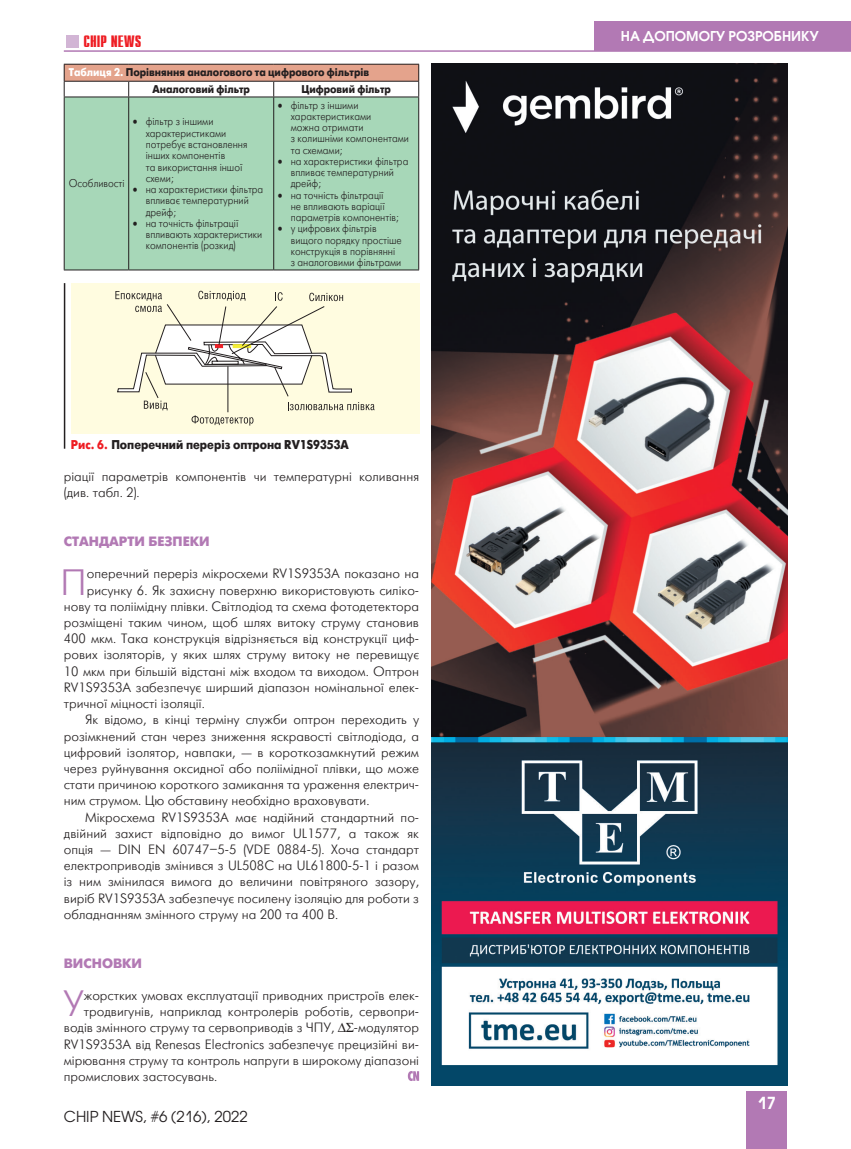
<style>
.page{position:relative;width:851px;height:1149px;background:#fff}
.page>*{position:absolute;margin:0;border:0;box-sizing:border-box;transform-origin:0 0}
.Osnovnoj_Bukviza{font:36.6px "Futuris Light C";color:#b279b4}
.t1{font:700 16.5px "Compact C";color:#ee1d23}
.t2{font:600 16.5px "Avant Garde Gothic C";color:#fff}
.t3{font:15px "Avant Garde Gothic C";color:#231f20}
.Osnovnoj_Bukviza-2{font:13.5px/16.2px "Futuris Light C";color:#231f20}
.Osnovnoj{font:13.5px/16.2px "Futuris Light C";color:#231f20;text-align:justify}
.Razdel{font:700 13.5px "Futuris C";color:#b279b4}
.t4{font:600 13.5px "Avant Garde Gothic C";color:#fff}
.Ris_Textovka{font:700 12.75px "Futuris C";color:#231f20;scale:.9 1}
.Table{font:11.25px/11.2px "Futuris Light C";color:#231f20;scale:.9 1}
.Table-2{font:700 11.25px "Futuris C";color:#231f20;scale:.9 1}
.s1{color:#fff}
.s2{color:#ee1d23}
</style>
<div class="page">
<div style="left:66px;top:35px;width:12px;height:12px;background:#d2b5d5"></div>
<div style="left:594px;top:21px;width:256px;height:30px;background:#b279b4"></div>
<div style="left:746px;top:1091px;width:41px;height:57px;background:#b279b4"></div>
<hr style="left:64px;top:50px;width:786px;height:2px;background:#b279b4">
<svg style="left:408px;top:1071px;width:11px;height:9px"></svg>
<hr style="left:64px;top:283px;width:1px;height:165px;background:#231f20">
<div style="left:71px;top:283px;width:348px;height:150px;background:#fffce0"></div>
<svg style="left:115px;top:291px;width:259px;height:134px"></svg>
<img style="left:432px;top:64px;width:355px;height:1020px">
<div style="left:65px;top:98px;width:353px;height:171px;background:#a7d7b8"></div>
<hr style="left:64px;top:64px;width:65px;height:1px;background:#231f20">
<hr style="left:129px;top:64px;width:145px;height:1px;background:#231f20">
<hr style="left:274px;top:64px;width:145px;height:1px;background:#231f20">
<svg style="left:64px;top:65px;width:355px;height:32px"></svg>
<hr style="left:64px;top:97px;width:65px;height:1px;background:#231f20">
<hr style="left:64px;top:97px;width:1px;height:172px;background:#231f20">
<hr style="left:129px;top:97px;width:145px;height:1px;background:#231f20">
<hr style="left:128px;top:97px;width:1px;height:172px;background:#231f20">
<hr style="left:274px;top:97px;width:145px;height:1px;background:#231f20">
<hr style="left:273px;top:97px;width:1px;height:172px;background:#231f20">
<hr style="left:418px;top:97px;width:1px;height:172px;background:#231f20">
<hr style="left:64px;top:269px;width:65px;height:1px;background:#231f20">
<hr style="left:129px;top:269px;width:145px;height:1px;background:#231f20">
<hr style="left:274px;top:269px;width:145px;height:1px;background:#231f20">
<p class="t1" style="left:83px;top:33px;width:60px">CHIP NEWS</p>
<p class="Table-2" style="left:69px;top:66px;width:335px"><span class="s1">Таблиця 2.</span> Порівняння аналогового та цифрового фільтрів</p>
<p class="Table-2" style="left:152px;top:83px;width:110px">Аналоговий фільтр</p>
<p class="Table-2" style="left:301px;top:83px;width:101px">Цифровий фільтр</p>
<p class="Table" style="left:69px;top:178px;width:63px">Особливості</p>
<p class="Table" style="left:146px;top:116px;width:115px;text-indent:-13px">• фільтр з іншими характеристиками потребує встановлення інших компонентів<br>та використання іншої схеми;</p>
<p class="Table" style="left:146px;top:184px;width:132px;text-indent:-13px">• на характеристики фільтра впливає температурний дрейф;</p>
<p class="Table" style="left:146px;top:217px;width:131px;text-indent:-13px">• на точність фільтрації впливають характеристики компонентів (розкид)</p>
<p class="Table" style="left:291px;top:99px;width:133px;text-indent:-13px">• фільтр з іншими характеристиками<br>можна отримати<br>з колишніми компонентами та схемами;</p>
<p class="Table" style="left:291px;top:156px;width:132px;text-indent:-13px">• на характеристики фільтра впливає температурний дрейф;</p>
<p class="Table" style="left:291px;top:189px;width:121px;text-indent:-13px">• на точність фільтрації<br>не впливають варіації параметрів компонентів;</p>
<p class="Table" style="left:291px;top:223px;width:125px;text-indent:-13px">• у цифрових фільтрів вищого порядку простіше конструкція в порівнянні з аналоговими фільтрами</p>
<p class="Ris_Textovka" style="left:71px;top:437px;width:310px"><span class="s2">Рис. 6.</span> Поперечний переріз оптрона RV1S9353A</p>
<p class="Osnovnoj_Bukviza-2" style="left:64px;top:468px;width:357px">ріації параметрів компонентів чи температурні коливання (див. табл. 2).</p>
<p class="Razdel" style="left:64px;top:533px;width:147px">СТАНДАРТИ БЕЗПЕКИ</p>
<p class="Osnovnoj_Bukviza" style="left:61px;top:563px;width:28px">П</p>
<p class="Osnovnoj_Bukviza-2" style="left:87px;top:566px;width:334px">оперечний переріз мікросхеми RV1S9353A показано на</p>
<p class="Osnovnoj_Bukviza-2" style="left:87px;top:582px;width:334px">рисунку 6. Як захисну поверхню використовують силіко-</p>
<p class="Osnovnoj_Bukviza-2" style="left:64px;top:598px;width:357px">нову та поліімідну плівки. Світлодіод та схема фотодетектора</p>
<p class="Osnovnoj_Bukviza-2" style="left:64px;top:614px;width:357px">розміщені таким чином, щоб шлях витоку струму становив</p>
<p class="Osnovnoj_Bukviza-2" style="left:64px;top:630px;width:357px">400 мкм. Така конструкція відрізняється від конструкції циф-</p>
<p class="Osnovnoj_Bukviza-2" style="left:64px;top:647px;width:357px">рових ізоляторів, у яких шлях струму витоку не перевищує</p>
<p class="Osnovnoj_Bukviza-2" style="left:64px;top:663px;width:357px">10 мкм при більшій відстані між входом та виходом. Оптрон</p>
<p class="Osnovnoj_Bukviza-2" style="left:64px;top:679px;width:357px">RV1S9353A забезпечує ширший діапазон номінальної елек-</p>
<p class="Osnovnoj_Bukviza-2" style="left:64px;top:695px;width:143px">тричної міцності ізоляції.</p>
<p class="Osnovnoj" style="left:64px;top:711px;width:357px;text-indent:21px">Як відомо, в кінці терміну служби оптрон переходить у розімкнений стан через зниження яскравості світлодіода, а цифровий ізолятор, навпаки, — в короткозамкнутий режим через руйнування оксидної або поліімідної плівки, що може стати причиною короткого замикання та ураження електрич&shy;ним струмом. Цю обставину необхідно враховувати.</p>
<p class="Osnovnoj" style="left:64px;top:809px;width:357px;text-indent:21px">Мікросхема RV1S9353A має надійний стандартний по&shy;двійний захист відповідно до вимог UL1577, а також як опція — DIN EN 60747–5-5 (VDE 0884‑5). Хоча стандарт електроприводів змінився з UL508C на UL61800-5-1 і разом із ним змінилася вимога до величини повітряного зазору, виріб RV1S9353A забезпечує посилену ізоляцію для роботи з обладнанням змінного струму на 200 та 400 В.</p>
<p class="Razdel" style="left:64px;top:955px;width:80px">ВИСНОВКИ</p>
<p class="Osnovnoj_Bukviza" style="left:63px;top:984px;width:22px">У</p>
<p class="Osnovnoj_Bukviza-2" style="left:84px;top:987px;width:336px">жорстких умовах експлуатації приводних пристроїв елек-</p>
<p class="Osnovnoj_Bukviza-2" style="left:84px;top:1003px;width:336px">тродвигунів, наприклад контролерів роботів, сервопри-</p>
<p class="Osnovnoj_Bukviza-2" style="left:64px;top:1019px;width:272px">водів змінного струму та сервоприводів з ЧПУ,</p>
<p class="Osnovnoj_Bukviza-2" style="left:64px;top:1019px;width:357px;text-align:justify;text-indent:290px">-модулятор RV1S9353A від Renesas Electronics забезпечує прецизійні ви&shy;мірювання струму та контроль напруги в широкому діапазоні промислових застосувань.</p>
<p class="t3" style="left:64px;top:1106px;width:185px">CHIP NEWS, #6 (216), 2022</p>
<p class="t4" style="left:621px;top:28px;width:199px">НА ДОПОМОГУ РОЗРОБНИКУ</p>
<p class="t2" style="left:757px;top:1092px;width:20px">17</p>
</div>
